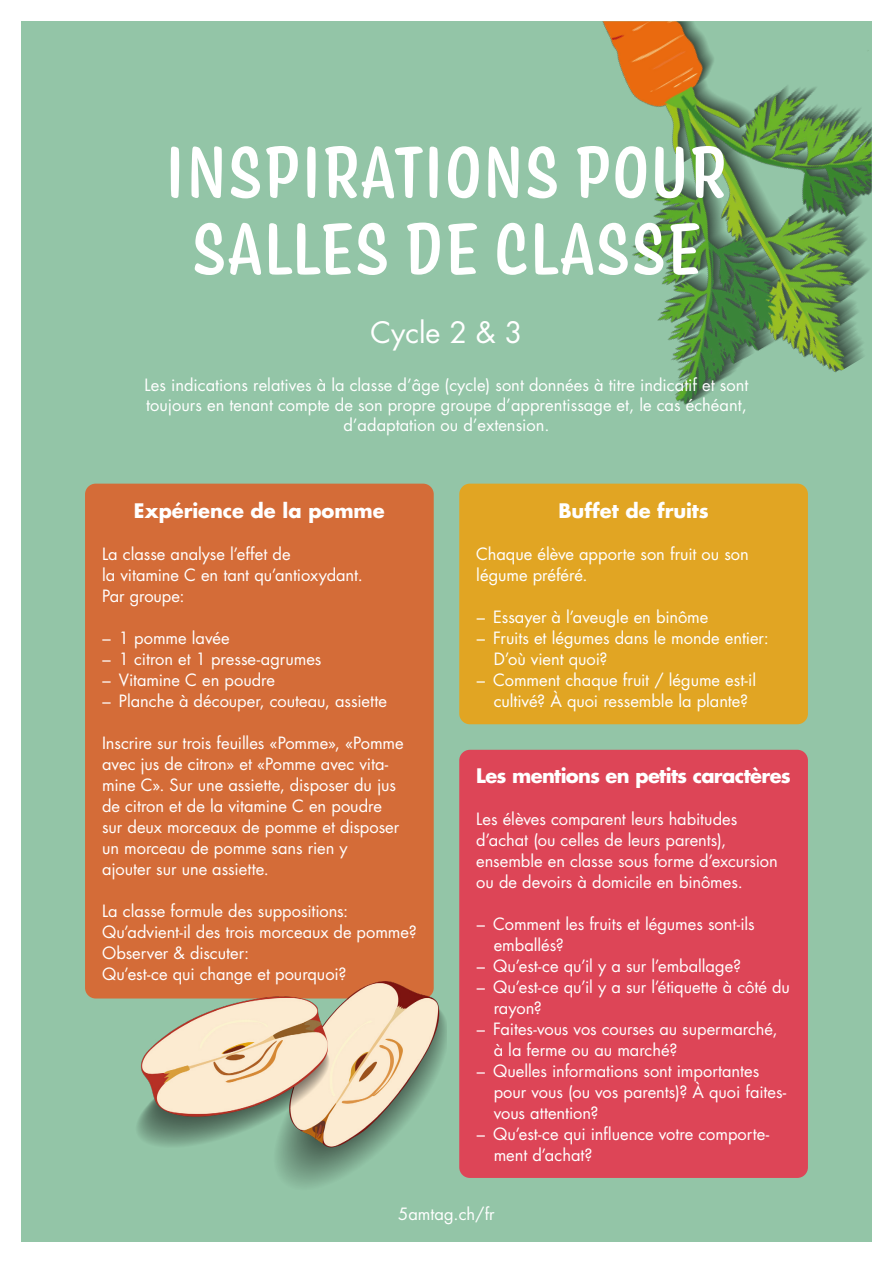
<style>
.page{position:relative;width:893px;height:1263px;background:#fff}
.page>*{position:absolute;margin:0;border:0;box-sizing:border-box;transform-origin:0 0}
.t1{font:500 76.5px/76.5px "Coniferous";color:#fff;text-align:center}
.t2{font:28.65px "Futura Std";color:#fff}
.t3{font:700 19.5px "Futura Std";letter-spacing:-.01em;color:#fff}
.t4{font:700 19.5px "Futura Std";letter-spacing:-.03em;color:#fff}
.t5{font:16.5px/21px "Futura Std";color:#fff}
</style>
<div class="page">
<div style="left:21px;top:21px;width:851px;height:1221px;background:#93c5a7"></div>
<img style="left:602px;top:21px;width:270px;height:384px">
<div style="left:459px;top:750px;width:349px;height:428px;background:#dd4557;border-radius:11px"></div>
<div style="left:85px;top:484px;width:349px;height:514px;background:#d46c38;border-radius:11px"></div>
<div style="left:459px;top:484px;width:349px;height:240px;background:#e1a523;border-radius:11px"></div>
<img style="left:135px;top:981px;width:311px;height:206px">
<h1 class="t1" style="left:164px;top:131px;width:566px">INSPIRATIONS POUR<br>SALLES DE CLASSE</h1>
<h2 class="t2" style="left:371px;top:314px;width:153px">Cycle 2 &amp; 3</h2>
<p class="t5" style="left:145px;top:375px;width:605px;line-height:19.8px;text-align:center">Les indications relatives à la classe d’âge (cycle) sont données à titre indicatif et sont toujours en tenant compte de son propre groupe d’apprentissage et, le cas échéant, d’adaptation ou d’extension.</p>
<p class="t3" style="left:134px;top:498px;width:252px">Expérience de la pomme</p>
<p class="t5" style="left:102px;top:544px;width:262px">La classe analyse l’effet de<br>la vitamine C en tant qu’antioxydant.<br>Par groupe:</p>
<p class="t5" style="left:102px;top:628px;width:129px">– 1 pomme lavée</p>
<p class="t5" style="left:102px;top:649px;width:221px">– 1 citron et 1 presse-agrumes</p>
<p class="t5" style="left:102px;top:670px;width:174px">– Vitamine C en poudre</p>
<p class="t5" style="left:102px;top:691px;width:286px">– Planche à découper, couteau, assiette</p>
<p class="t5" style="left:102px;top:733px;width:303px">Inscrire sur trois feuilles «Pomme», «Pomme avec jus de citron» et «Pomme avec vita&shy;mine C». Sur une assiette, disposer du jus de citron et de la vitamine C en poudre sur deux morceaux de pomme et disposer un morceau de pomme sans rien y<br>ajouter sur une assiette.</p>
<p class="t5" style="left:102px;top:901px;width:316px">La classe formule des suppositions:<br>Qu’advient-il des trois morceaux de pomme?<br>Observer &amp; discuter:<br>Qu’est-ce qui change et pourquoi?</p>
<p class="t3" style="left:558px;top:498px;width:152px">Buffet de fruits</p>
<p class="t5" style="left:476px;top:544px;width:274px">Chaque élève apporte son fruit ou son légume préféré.</p>
<p class="t5" style="left:477px;top:607px;width:233px">– Essayer à l’aveugle en binôme</p>
<p class="t5" style="left:494px;top:628px;width:277px;text-indent:-17px">– Fruits et légumes dans le monde entier:<br>D’où vient quoi?</p>
<p class="t5" style="left:477px;top:670px;width:281px;text-align:center">– Comment chaque fruit / légume est-il cultivé? À quoi ressemble la plante?</p>
<p class="t4" style="left:476px;top:763px;width:316px">Les mentions en petits caractères</p>
<p class="t5" style="left:476px;top:808px;width:303px">Les élèves comparent leurs habitudes d’achat (ou celles de leurs parents), ensemble en classe sous forme d’excursion ou de devoirs à domicile en binômes.</p>
<p class="t5" style="left:494px;top:913px;width:262px;text-indent:-17px">– Comment les fruits et légumes sont-ils emballés?</p>
<p class="t5" style="left:477px;top:955px;width:266px">– Qu’est-ce qu’il y a sur l’emballage?</p>
<p class="t5" style="left:494px;top:976px;width:298px;text-indent:-17px">– Qu’est-ce qu’il y a sur l’étiquette à côté du rayon?</p>
<p class="t5" style="left:494px;top:1018px;width:285px;text-indent:-17px">– Faites-vous vos courses au supermarché, à la ferme ou au marché?</p>
<p class="t5" style="left:494px;top:1060px;width:294px;text-indent:-17px">– Quelles informations sont importantes pour vous (ou vos parents)? À quoi faites&shy;vous attention?</p>
<p class="t5" style="left:494px;top:1123px;width:277px;text-indent:-17px">– Qu’est-ce qui influence votre comporte&shy;ment d’achat?</p>
<p class="t5" style="left:398px;top:1203px;width:98px">5amtag.ch/fr</p>
</div>
